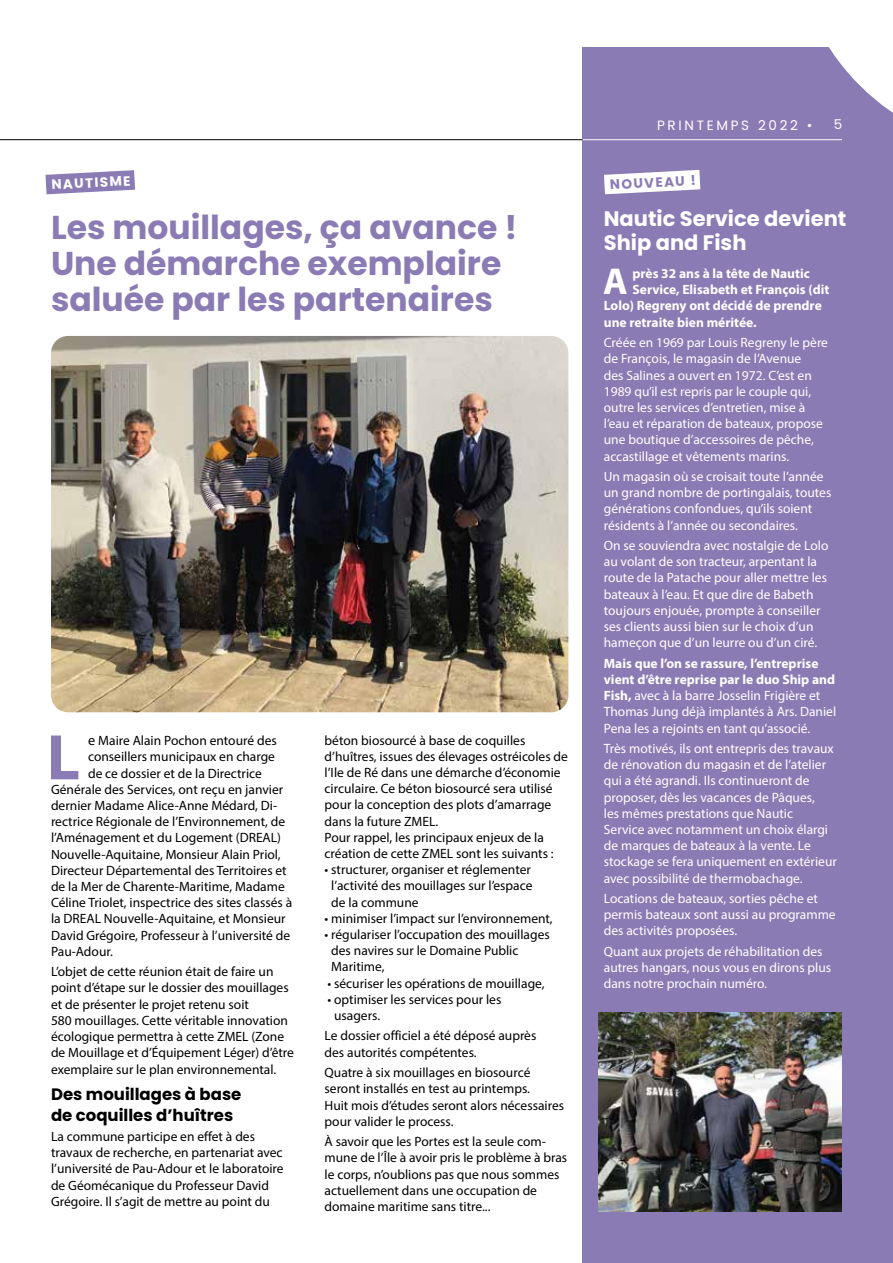
<style>
.page{position:relative;width:893px;height:1263px;background:#fff}
.page>*{position:absolute;margin:0;border:0;box-sizing:border-box;transform-origin:0 0}
.t1{font:700 64.95px "Myriad Pro";color:#8b7bb4}
.t2{font:700 37.5px "Myriad Pro";color:#fff}
.t3{font:700 33px/36px "Poppins";color:#8b7bb4}
.t4{font:700 21px/24px "Poppins";color:#fff}
.t5{font:700 16.5px/21px "Poppins";color:#000}
.t6{font:13.5px/16.2px "Myriad Pro";color:#000}
.t7{font:13.5px/16.2px "Myriad Pro";color:#fff}
.t8{font:700 13.5px "Myriad Pro";color:#fff}
.t9{font:13.5px "Poppins";letter-spacing:.2em;color:#fff}
.t10{font:700 13.5px "Poppins";color:#fff}
.t11{font:700 13.5px "Poppins";color:#8b7bb4}
.s1{font-weight:700}
.s2{font-size:14.25px}
</style>
<div class="page">
<div style="left:583px;top:47px;width:310px;height:1216px;background:#8b7bb4"></div>
<img style="left:598px;top:1013px;width:244px;height:199px">
<svg style="left:45px;top:170px;width:90px;height:25px"></svg>
<svg style="left:604px;top:169px;width:97px;height:26px"></svg>
<img style="left:51px;top:336px;width:517px;height:376px">
<hr style="left:0;top:139px;width:583px;height:1px;background:#000">
<hr style="left:583px;top:139px;width:259px;height:1px;background:#fff">
<svg style="left:801px;top:47px;width:92px;height:94px"></svg>
<p class="t9" style="left:657px;top:117px;width:157px">PRINTEMPS 2022 •</p>
<p class="t10" style="left:51px;top:177px;width:81px;rotate:-3deg">NAUTISME</p>
<p class="t11" style="left:610px;top:177px;width:87px;rotate:-3deg">NOUVEAU !</p>
<p class="t9" style="left:834px;top:116px;width:10px">5</p>
<h3 class="t3" style="left:51px;top:210px;width:468px">Les mouillages, ça avance !<br>Une démarche exemplaire saluée par les partenaires</h3>
<h3 class="t4" style="left:604px;top:207px;width:244px">Nautic Service devient<br>Ship and Fish</h3>
<h2 class="t2" style="left:603px;top:257px;width:26px">A</h2>
<p class="t8" style="left:632px;top:265px;width:179px">près 32 ans à la tête de Nautic</p>
<p class="t8" style="left:632px;top:281px;width:198px">Service, Elisabeth et François (dit</p>
<p class="t8" style="left:604px;top:297px;width:219px">Lolo) Regreny ont décidé de prendre</p>
<p class="t8" style="left:604px;top:313px;width:154px">une retraite bien méritée.</p>
<p class="t7" style="left:604px;top:334px;width:226px">Créée en 1969 par Louis Regreny le père de François, le magasin de l’Avenue<br>des Salines a ouvert en 1972. C’est en 1989 qu’il est repris par le couple qui, outre les services d’entretien, mise à l’eau et réparation de bateaux, propose une boutique d’accessoires de pêche, accastillage et vêtements marins.</p>
<p class="t7" style="left:604px;top:468px;width:229px">Un magasin où se croisait toute l’année un grand nombre de portingalais, toutes générations confondues, qu’ils soient résidents à l’année ou secondaires.</p>
<p class="t7" style="left:604px;top:537px;width:226px">On se souviendra avec nostalgie de Lolo au volant de son tracteur, arpentant la route de la Patache pour aller mettre les bateaux à l’eau. Et que dire de Babeth toujours enjouée, prompte à conseiller ses clients aussi bien sur le choix d’un hameçon que d’un leurre ou d’un ciré.</p>
<p class="t7" style="left:604px;top:655px;width:234px"><span class="s1">Mais que l’on se rassure, l’entreprise vient d’être reprise par le duo Ship and Fish,</span> avec à la barre Josselin Frigière et Thomas Jung déjà implantés à Ars. Daniel Pena les a rejoints en tant qu’associé.</p>
<p class="t7" style="left:604px;top:740px;width:235px">Très motivés, ils ont entrepris des travaux de rénovation du magasin et de l’atelier qui a été agrandi. Ils continueront de proposer, dès les vacances de Pâques,<br>les mêmes prestations que Nautic Service avec notamment un choix élargi de marques de bateaux à la vente. Le stockage se fera uniquement en extérieur avec possibilité de thermobachage.</p>
<p class="t7" style="left:604px;top:890px;width:233px">Locations de bateaux, sorties pêche et permis bateaux sont aussi au programme des activités proposées.</p>
<p class="t7" style="left:604px;top:943px;width:229px">Quant aux projets de réhabilitation des autres hangars, nous vous en dirons plus dans notre prochain numéro.</p>
<p class="t6" style="left:325px;top:732px;width:245px">béton biosourcé à base de coquilles d’huîtres, issues des élevages ostréicoles de l’Ile de Ré dans une démarche d’économie circulaire. Ce béton biosourcé sera utilisé pour la conception des plots d’amarrage dans la future ZMEL.<br>Pour rappel, les principaux enjeux de la création de cette ZMEL sont les suivants :</p>
<p class="t6" style="left:331px;top:861px;width:203px;text-align:justify;text-indent:-7px">• structurer, organiser et réglementer l’activité des mouillages sur l’espace de la commune</p>
<p class="t6" style="left:325px;top:910px;width:230px">• minimiser l’impact sur l’environnement,</p>
<p class="t6" style="left:331px;top:926px;width:220px;text-indent:-7px">• régulariser l’occupation des mouillages des navires sur le Domaine Public<br>Maritime,</p>
<p class="t6" style="left:327px;top:975px;width:219px">• sécuriser les opérations de mouillage,</p>
<p class="t6" style="left:334px;top:991px;width:169px;text-indent:-7px">• optimiser les services pour les usagers.</p>
<p class="t6" style="left:325px;top:1027px;width:213px">Le dossier officiel a été déposé auprès des autorités compétentes.</p>
<p class="t6" style="left:325px;top:1064px;width:241px">Quatre à six mouillages en biosourcé seront installés en test au printemps.<br>Huit mois d’études seront alors nécessaires pour valider le process.</p>
<p class="t6" style="left:325px;top:1133px;width:244px">À savoir que les Portes est la seule com&shy;mune de l’Île à avoir pris le problème à bras le corps, n’oublions pas que nous sommes actuellement dans une occupation de domaine maritime sans titre...</p>
<h1 class="t1" style="left:47px;top:715px;width:35px">L</h1>
<p class="t6" style="left:88px;top:732px;width:190px"><span class="s2">e</span> Maire Alain Pochon entouré des</p>
<p class="t6" style="left:88px;top:748px;width:188px">conseillers municipaux en charge</p>
<p class="t6" style="left:88px;top:765px;width:175px">de ce dossier et de la Directrice</p>
<p class="t6" style="left:51px;top:781px;width:234px">Générale des Services, ont reçu en janvier</p>
<p class="t6" style="left:51px;top:797px;width:228px">dernier Madame Alice-Anne Médard, Di-</p>
<p class="t6" style="left:51px;top:813px;width:236px">rectrice Régionale de l’Environnement, de</p>
<p class="t6" style="left:51px;top:829px;width:232px">l’Aménagement et du Logement (DREAL)</p>
<p class="t6" style="left:51px;top:846px;width:231px">Nouvelle-Aquitaine, Monsieur Alain Priol,</p>
<p class="t6" style="left:51px;top:862px;width:237px">Directeur Départemental des Territoires et</p>
<p class="t6" style="left:51px;top:878px;width:235px">de la Mer de Charente-Maritime, Madame</p>
<p class="t6" style="left:51px;top:894px;width:243px">Céline Triolet, inspectrice des sites classés à</p>
<p class="t6" style="left:51px;top:910px;width:236px">la DREAL Nouvelle-Aquitaine, et Monsieur</p>
<p class="t6" style="left:51px;top:927px;width:241px">David Grégoire, Professeur à l’université de</p>
<p class="t6" style="left:51px;top:943px;width:63px">Pau-Adour.</p>
<p class="t6" style="left:51px;top:963px;width:244px">L’objet de cette réunion était de faire un point d’étape sur le dossier des mouillages et de présenter le projet retenu soit<br>580 mouillages. Cette véritable innovation écologique permettra à cette ZMEL (Zone de Mouillage et d’Équipement Léger) d’être exemplaire sur le plan environnemental.</p>
<p class="t5" style="left:51px;top:1083px;width:192px">Des mouillages à base de coquilles d’huîtres</p>
<p class="t6" style="left:51px;top:1128px;width:234px">La commune participe en effet à des travaux de recherche, en partenariat avec l’université de Pau-Adour et le laboratoire de Géomécanique du Professeur David Grégoire. Il s’agit de mettre au point du</p>
</div>
